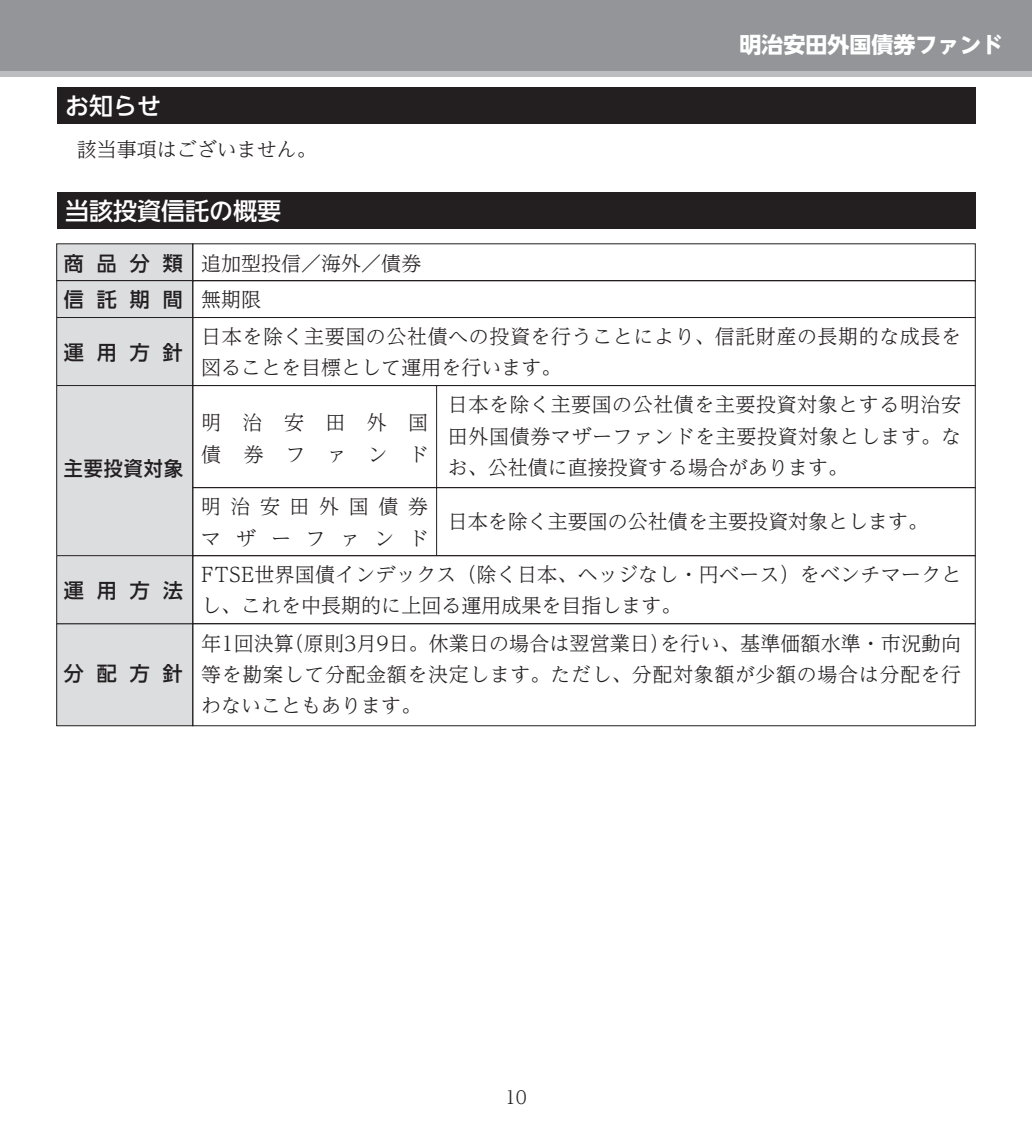
<style>
.page{position:relative;width:1032px;height:1134px;background:#fff}
.page>*{position:absolute;margin:0;border:0;box-sizing:border-box;transform-origin:0 0}
.t1{font:24px "UD Shin Go NT Pro Medium 90 msp RKSJ H";color:#fff}
.t2{font:22px "UD Shin Go NT Pro Bold 90 msp RKSJ H";color:#fff}
.t3{font:20px/31.2px "UD Reimin Pro Light 90 msp RKSJ H";letter-spacing:.01em;color:#231f20;text-align:justify}
.t4{font:20px/36.8px "UD Reimin Pro Light 90 msp RKSJ H";letter-spacing:.03em;color:#231f20}
.t5{font:20px "UD Shin Go NT Pro Medium 90 msp RKSJ H";letter-spacing:.65em;color:#231f20}
.t6{font:20px/31.2px "UD Reimin Pro Light 90 msp RKSJ H";letter-spacing:.49em;color:#231f20}
.t7{font:20px/31.2px "UD Reimin Pro Light 90 msp RKSJ H";letter-spacing:1.07em;color:#231f20}
.t8{font:20px "UD Shin Go NT Pro Medium 90 msp RKSJ H";letter-spacing:.65em;color:#231f20;scale:.95 1}
.t9{font:18px "UD Reimin Pro Light 90 msp RKSJ H";color:#231f20}
.s1{font-family:"UD Shin Go NT Pro Medium 90 msp RKSJ H"}
</style>
<div class="page">
<div style="left:0;top:0;width:1032px;height:71px;background:#939598"></div>
<div style="left:0;top:71px;width:1032px;height:6px;background:#bcbdc0"></div>
<div style="left:57px;top:193px;width:918px;height:36px;background:#231f20"></div>
<div style="left:57px;top:624px;width:136px;height:102px;background:#dcdddf"></div>
<div style="left:56px;top:623px;width:137px;height:103px;border:1px solid #231f20"></div>
<svg style="left:56px;top:243px;width:920px;height:381px"></svg>
<div style="left:192px;top:623px;width:784px;height:103px;border:1px solid #231f20"></div>
<svg style="left:192px;top:385px;width:784px;height:239px"></svg>
<div style="left:57px;top:88px;width:918px;height:36px;background:#231f20"></div>
<p class="t1" style="left:65px;top:97px;width:97px">お知らせ</p>
<p class="t3" style="left:57px;top:136px;width:261px">　該当事項はございません。</p>
<p class="t2" style="left:739px;top:37px;width:265px">明治安田外国債券ファンド</p>
<p class="t1" style="left:65px;top:202px;width:217px">当該投資信託の概要</p>
<p class="t4" style="left:201px;top:247px;width:761px;text-indent:-137px"><span class="s1">商 品 分 類</span> 追加型投信／海外／債券<br>無期限<br>日本を除く主要国の公社債への投資を行うことにより、信託財産の長期的な成長を</p>
<p class="t3" style="left:201px;top:355px;width:361px">図ることを目標として運用を行います。</p>
<p class="t5" style="left:64px;top:292px;width:121px">信託期間</p>
<p class="t5" style="left:64px;top:345px;width:121px">運用方針</p>
<p class="t8" style="left:64px;top:461px;width:127px">主要投資対象</p>
<p class="t5" style="left:64px;top:583px;width:121px">運用方法</p>
<p class="t5" style="left:64px;top:666px;width:121px">分配方針</p>
<p class="t7" style="left:201px;top:410px;width:229px">明治安田外国債券ファンド</p>
<p class="t6" style="left:201px;top:494px;width:229px">明治安田外国債券マザーファンド</p>
<p class="t3" style="left:448px;top:392px;width:515px">日本を除く主要国の公社債を主要投資対象とする明治安田外国債券マザーファンドを主要投資対象とします。なお、公社債に直接投資する場合があります。</p>
<p class="t3" style="left:448px;top:509px;width:481px">日本を除く主要国の公社債を主要投資対象とします。</p>
<p class="t3" style="left:201px;top:561px;width:761px">FTSE世界国債インデックス（除く日本、ヘッジなし・円ベース）をベンチマークとし、これを中長期的に上回る運用成果を目指します。</p>
<p class="t3" style="left:201px;top:630px;width:761px">年1回決算（原則3月9日。休業日の場合は翌営業日）を行い、基準価額水準・市況動向等を勘案して分配金額を決定します。ただし、分配対象額が少額の場合は分配を行わないこともあります。</p>
<p class="t9" style="left:505px;top:1091px;width:23px">10</p>
</div>
